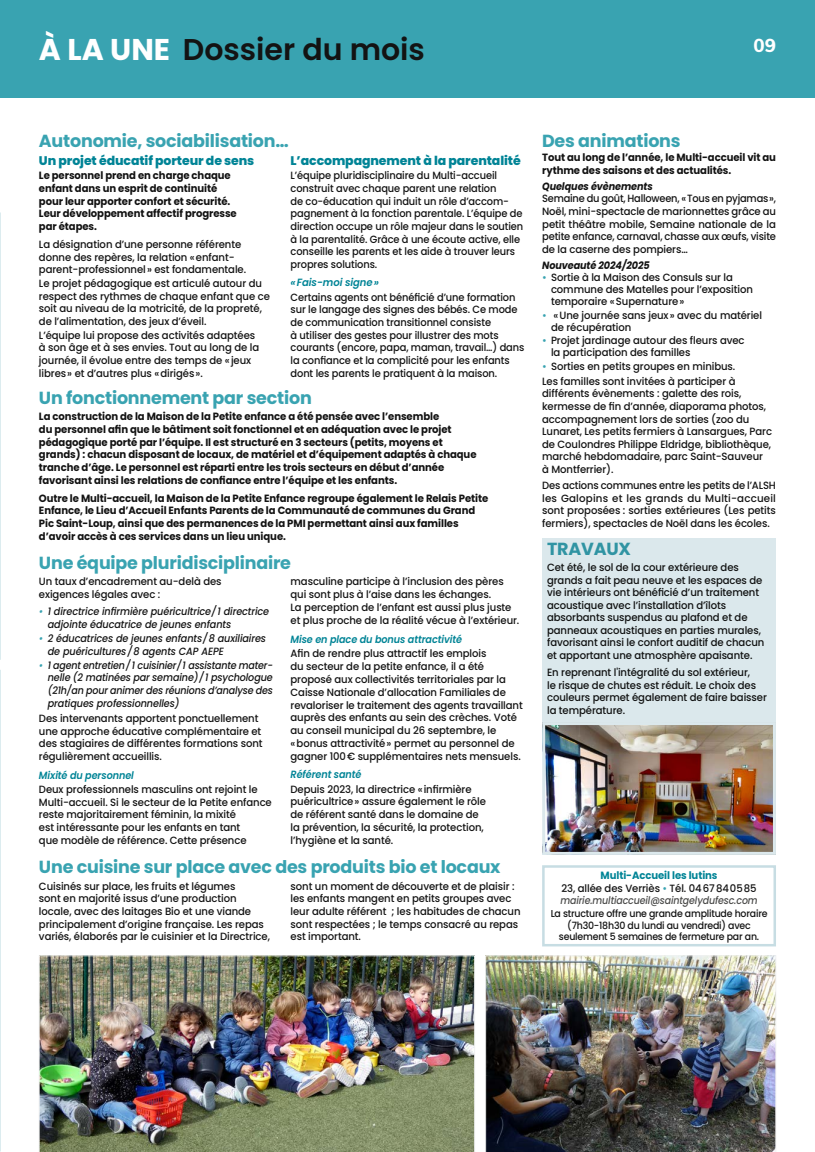
<style>
.page{position:relative;width:815px;height:1152px;background:#fff}
.page>*{position:absolute;margin:0;border:0;box-sizing:border-box;transform-origin:0 0}
.t1{font:600 30px "Poppins";color:#131313}
.t2{font:800 18.75px "Nunito Sans";color:#fff}
.t3{font:700 17.5px "Poppins";letter-spacing:-.01em;color:#39a3b1}
.t4{font:800 12.5px "Poppins";letter-spacing:-.01em;color:#008496}
.t5{font:500 10.5px/12.6px "Poppins";letter-spacing:-.01em;color:#131313;scale:.96 1}
.t6{font:700 10.5px/12.6px "Poppins";letter-spacing:-.01em;color:#131313;scale:.96 1}
.t7{font:500 10.5px/12.6px "Poppins";letter-spacing:-.01em;color:#131313;scale:.94 1}
.t8{font:500 10.5px/12.6px "Poppins";letter-spacing:-.01em;color:#131313;text-align:justify;scale:.95 1}
.t9{font:italic 500 10.5px/12.6px "Poppins";letter-spacing:-.01em;color:#131313;scale:.92 1}
.t10{font:italic 500 10.5px/12.6px "Poppins";letter-spacing:-.01em;color:#131313;text-align:justify;scale:.91 1}
.t11{font:italic 600 10.5px "Poppins";letter-spacing:-.01em;color:#008496;scale:.92 1}
.t12{font:italic 500 10.5px "Poppins";letter-spacing:-.01em;color:#4b4b4a;scale:.9 1}
.t13{font:italic 700 10.5px "Poppins";letter-spacing:-.01em;color:#131313;scale:.92 1}
.t14{font:italic 600 10.5px "Poppins";letter-spacing:-.01em;color:#008496;scale:.96 1}
.t15{font:500 10px/11.8px "Poppins";letter-spacing:-.02em;color:#131313;text-align:center;scale:.94 1}
.s1{font-weight:700;color:#fff}
.s2{color:#39a3b1}
.s3{font-weight:700;color:#008496}
</style>
<div class="page">
<div style="left:542px;top:865px;width:234px;height:81px;border:2px solid #c7dde3"></div>
<div style="left:542px;top:538px;width:234px;height:307px;background:#dbe8ec"></div>
<img style="left:39px;top:955px;width:436px;height:197px">
<img style="left:485px;top:955px;width:291px;height:197px">
<svg style="left:0;top:615px;width:1px;height:60px"></svg>
<div style="left:0;top:0;width:815px;height:97px;background:#39a3b1"></div>
<img style="left:546px;top:726px;width:226px;height:125px">
<div style="left:542px;top:722px;width:234px;height:133px;border:3px solid #dbe8ec"></div>
<h1 class="t1" style="left:39px;top:32px;width:387px"><span class="s1">À LA UNE</span> Dossier du mois</h1>
<h2 class="t2" style="left:753px;top:32px;width:24px">09</h2>
<h3 class="t3" style="left:39px;top:131px;width:251px">Autonomie, sociabilisation…</h3>
<p class="t4" style="left:39px;top:153px;width:217px">Un projet éducatif porteur de sens</p>
<p class="t6" style="left:39px;top:169px;width:208px">Le personnel prend en charge chaque enfant dans un esprit de continuité pour leur apporter confort et sécurité.<br>Leur développement affectif progresse par étapes.</p>
<p class="t5" style="left:39px;top:238px;width:242px">La désignation d’une personne référente donne des repères, la relation «enfant&shy;parent-professionnel» est fondamentale.<br>Le projet pédagogique est articulé autour du respect des rythmes de chaque enfant que ce soit au niveau de la motricité, de la propreté, de l’alimentation, des jeux d’éveil.<br>L’équipe lui propose des activités adaptées<br>à son âge et à ses envies. Tout au long de la journée, il évolue entre des temps de «jeux libres» et d’autres plus «dirigés».</p>
<p class="t4" style="left:291px;top:153px;width:232px">L’accompagnement à la parentalité</p>
<p class="t7" style="left:291px;top:169px;width:249px">L’équipe pluridisciplinaire du Multi-accueil construit avec chaque parent une relation<br>de co-éducation qui induit un rôle d’accom&shy;pagnement à la fonction parentale. L’équipe de direction occupe un rôle majeur dans le soutien à la parentalité. Grâce à une écoute active, elle conseille les parents et les aide à trouver leurs propres solutions.</p>
<p class="t14" style="left:291px;top:277px;width:94px">«Fais-moi signe»</p>
<p class="t7" style="left:291px;top:291px;width:250px">Certains agents ont bénéficié d’une formation sur le langage des signes des bébés. Ce mode de communication transitionnel consiste<br>à utiliser des gestes pour illustrer des mots courants (encore, papa, maman, travail…) dans la confiance et la complicité pour les enfants dont les parents le pratiquent à la maison.</p>
<h3 class="t3" style="left:39px;top:388px;width:274px">Un fonctionnement par section</h3>
<p class="t6" style="left:39px;top:410px;width:457px">La construction de la Maison de la Petite enfance a été pensée avec l’ensemble<br>du personnel afin que le bâtiment soit fonctionnel et en adéquation avec le projet pédagogique porté par l’équipe. Il est structuré en 3 secteurs (petits, moyens et grands) : chacun disposant de locaux, de matériel et d’équipement adaptés à chaque tranche d’âge. Le personnel est réparti entre les trois secteurs en début d’année favorisant ainsi les relations de confiance entre l’équipe et les enfants.</p>
<p class="t6" style="left:39px;top:491px;width:469px">Outre le Multi-accueil, la Maison de la Petite Enfance regroupe également le Relais Petite Enfance, le Lieu d’Accueil Enfants Parents de la Communauté de communes du Grand Pic Saint-Loup, ainsi que des permanences de la PMI permettant ainsi aux familles d’avoir accès à ces services dans un lieu unique.</p>
<h3 class="t3" style="left:39px;top:553px;width:254px">Une équipe pluridisciplinaire</h3>
<p class="t5" style="left:39px;top:575px;width:192px">Un taux d’encadrement au-delà des exigences légales avec :</p>
<p class="t9" style="left:48px;top:605px;width:242px;text-indent:-9px"><span class="s2">•</span> 1 directrice infirmière puéricultrice/ 1 directrice adjointe éducatrice de jeunes enfants</p>
<p class="t9" style="left:48px;top:632px;width:239px;text-indent:-9px"><span class="s2">•</span> 2 éducatrices de jeunes enfants/8 auxiliaires de puéricultures /8 agents CAP AEPE</p>
<p class="t10" style="left:48px;top:659px;width:249px;text-indent:-9px"><span class="s2">•</span> 1 agent entretien/ 1 cuisinier/ 1 assistante mater&shy;nelle (2 matinées par semaine)/ 1 psychologue (21h/an pour animer des réunions d’analyse des pratiques professionnelles)</p>
<p class="t5" style="left:39px;top:712px;width:235px">Des intervenants apportent ponctuellement une approche éducative complémentaire et des stagiaires de différentes formations sont régulièrement accueillis.</p>
<p class="t11" style="left:39px;top:769px;width:105px">Mixité du personnel</p>
<p class="t5" style="left:39px;top:783px;width:244px">Deux professionnels masculins ont rejoint le Multi-accueil. Si le secteur de la Petite enfance reste majoritairement féminin, la mixité<br>est intéressante pour les enfants en tant<br>que modèle de référence. Cette présence</p>
<p class="t5" style="left:291px;top:575px;width:240px">masculine participe à l’inclusion des pères qui sont plus à l’aise dans les échanges.<br>La perception de l’enfant est aussi plus juste et plus proche de la réalité vécue à l’extérieur.</p>
<p class="t11" style="left:291px;top:633px;width:188px">Mise en place du bonus attractivité</p>
<p class="t5" style="left:291px;top:647px;width:243px">Afin de rendre plus attractif les emplois<br>du secteur de la petite enfance, il a été proposé aux collectivités territoriales par la Caisse Nationale d’allocation Familiales de revaloriser le traitement des agents travaillant auprès des enfants au sein des crèches. Voté au conseil municipal du 26 septembre, le «bonus attractivité» permet au personnel de gagner 100€ supplémentaires nets mensuels.</p>
<p class="t11" style="left:291px;top:768px;width:79px">Référent santé</p>
<p class="t5" style="left:291px;top:782px;width:205px">Depuis 2023, la directrice «infirmière puéricultrice» assure également le rôle de référent santé dans le domaine de la prévention, la sécurité, la protection, l’hygiène et la santé.</p>
<h3 class="t3" style="left:39px;top:857px;width:463px">Une cuisine sur place avec des produits bio et locaux</h3>
<p class="t5" style="left:39px;top:879px;width:242px">Cuisinés sur place, les fruits et légumes<br>sont en majorité issus d’une production locale, avec des laitages Bio et une viande principalement d’origine française. Les repas variés, élaborés par le cuisinier et la Directrice,</p>
<p class="t5" style="left:291px;top:879px;width:241px">sont un moment de découverte et de plaisir : les enfants mangent en petits groupes avec leur adulte référent ; les habitudes de chacun sont respectées ; le temps consacré au repas est important.</p>
<h3 class="t3" style="left:542px;top:131px;width:140px">Des animations</h3>
<p class="t6" style="left:542px;top:151px;width:245px">Tout au long de l’année, le Multi-accueil vit au rythme des saisons et des actualités.</p>
<p class="t13" style="left:542px;top:180px;width:122px">Quelques évènements</p>
<p class="t7" style="left:542px;top:192px;width:250px;text-align:justify">Semaine du goût, Halloween, «Tous en pyjamas», Noël, mini-spectacle de marionnettes grâce au petit théâtre mobile, Semaine nationale de la petite enfance, carnaval, chasse aux œufs, visite de la caserne des pompiers…</p>
<p class="t13" style="left:542px;top:259px;width:118px">Nouveauté 2024/2025</p>
<p class="t5" style="left:551px;top:271px;width:212px;line-height:12.1px;text-indent:-9px"><span class="s2">•</span> Sortie à la Maison des Consuls sur la commune des Matelles pour l’exposition temporaire «Supernature»</p>
<p class="t5" style="left:551px;top:309px;width:221px;line-height:12.1px;text-indent:-9px"><span class="s2">•</span> «Une journée sans jeux» avec du matériel de récupération</p>
<p class="t5" style="left:551px;top:334px;width:203px;line-height:12.1px;text-indent:-9px"><span class="s2">•</span> Projet jardinage autour des fleurs avec la participation des familles</p>
<p class="t5" style="left:542px;top:359px;width:203px;line-height:14.9px"><span class="s2">•</span> Sorties en petits groupes en minibus.<br>Les familles sont invitées à participer à</p>
<p class="t5" style="left:542px;top:387px;width:241px">différents évènements : galette des rois, kermesse de fin d’année, diaporama photos, accompagnement lors de sorties (zoo du Lunaret, Les petits fermiers à Lansargues, Parc de Coulondres Philippe Eldridge, bibliothèque, marché hebdomadaire, parc Saint-Sauveur à Montferrier).</p>
<p class="t8" style="left:542px;top:479px;width:248px">Des actions communes entre les petits de l’ALSH les Galopins et les grands du Multi-accueil sont proposées : sorties extérieures (Les petits fermiers), spectacles de Noël dans les écoles.</p>
<h3 class="t3" style="left:547px;top:538px;width:85px">TRAVAUX</h3>
<p class="t5" style="left:547px;top:561px;width:228px">Cet été, le sol de la cour extérieure des grands a fait peau neuve et les espaces de vie intérieurs ont bénéficié d’un traitement acoustique avec l’installation d’îlots absorbants suspendus au plafond et de panneaux acoustiques en parties murales, favorisant ainsi le confort auditif de chacun et apportant une atmosphère apaisante.</p>
<p class="t5" style="left:547px;top:666px;width:230px">En reprenant l'intégralité du sol extérieur,<br>le risque de chutes est réduit. Le choix des couleurs permet également de faire baisser la température.</p>
<p class="t5" style="left:561px;top:868px;width:205px;line-height:13.2px;text-align:center"><span class="s3">Multi-Accueil les lutins<br></span>23, allée des Verriès <span class="s2">•</span> Tél. 0467840585</p>
<p class="t12" style="left:560px;top:894px;width:221px">mairie.multiaccueil@saintgelydufesc.com</p>
<p class="t15" style="left:551px;top:907px;width:232px">La structure offre une grande amplitude horaire (7h30-18h30 du lundi au vendredi) avec seulement 5 semaines de fermeture par an.</p>
</div>
